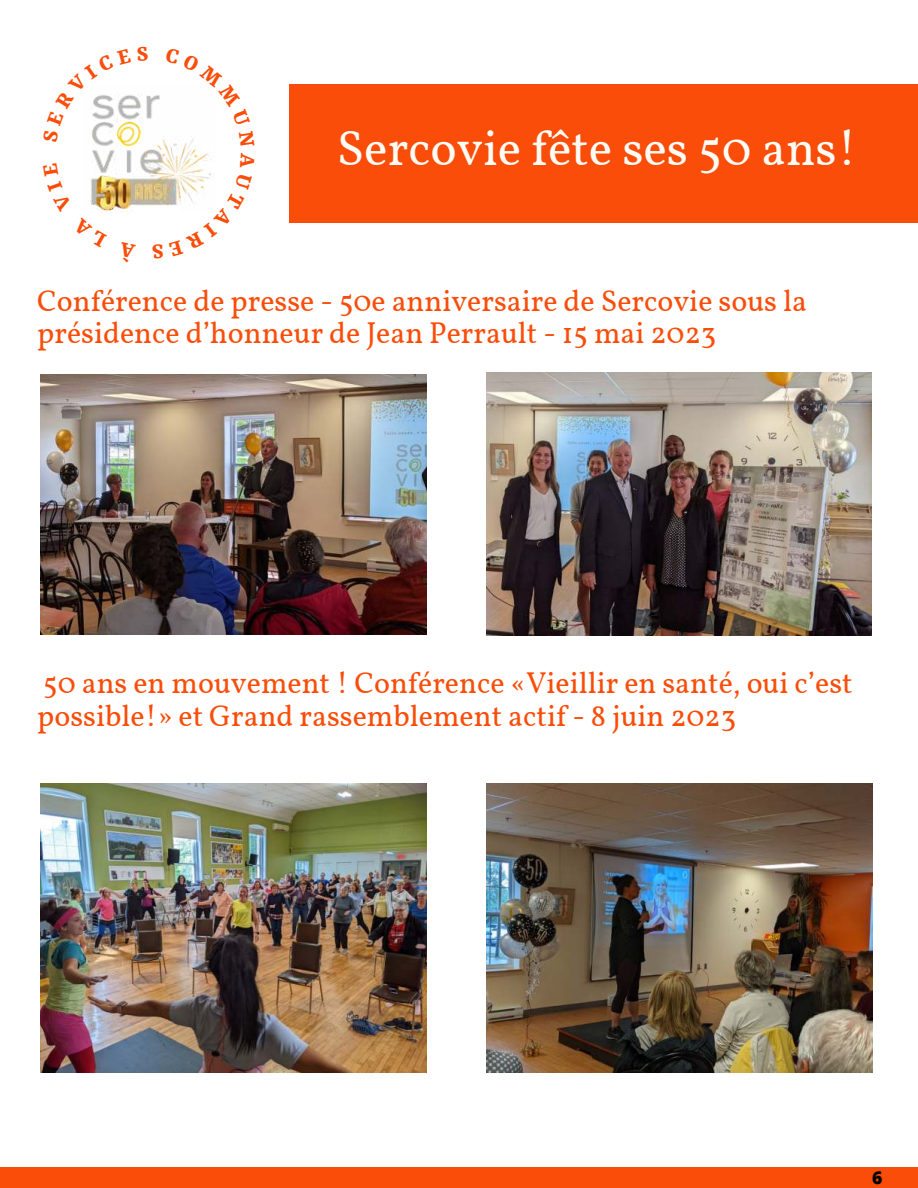
<style>
.page{position:relative;width:918px;height:1188px;background:#fff}
.page>*{position:absolute;margin:0;border:0;box-sizing:border-box;transform-origin:0 0}
.t1{font:49.5px "Vollkorn";color:#fffcf5}
.t2{font:30px/32.7px "Vollkorn";color:#fa4d09}
.t3{font:800 17.7px "Open Sans";color:#000}
</style>
<div class="page">
<div style="left:0;top:1167px;width:918px;height:21px;background:#fa4d09"></div>
<div style="left:289px;top:84px;width:629px;height:138px;background:#fa4d09"></div>
<img style="left:92px;top:94px;width:104px;height:118px">
<img style="left:41px;top:375px;width:385px;height:260px">
<img style="left:487px;top:373px;width:385px;height:262px">
<img style="left:487px;top:783px;width:385px;height:289px">
<img style="left:41px;top:783px;width:385px;height:289px">
<svg style="left:91px;top:94px;width:40px;height:48px"></svg>
<svg style="left:165px;top:94px;width:31px;height:53px"></svg>
<svg style="left:169px;top:153px;width:45px;height:59px"></svg>
<svg style="left:91px;top:163px;width:16px;height:49px"></svg>
<h1 class="t1" style="left:337px;top:112px;width:522px">Sercovie fête ses 50 ans!</h1>
<p class="t2" style="left:37px;top:285px;width:771px">Conférence de presse - 50e anniversaire de Sercovie sous la présidence d’honneur de Jean Perrault - 15 mai 2023</p>
<p class="t2" style="left:37px;top:668px;width:817px">50 ans en mouvement ! Conférence «Vieillir en santé, oui c’est possible!» et Grand rassemblement actif - 8 juin 2023</p>
<p class="t3" style="left:872px;top:1164px;width:12px">6</p>
</div>
